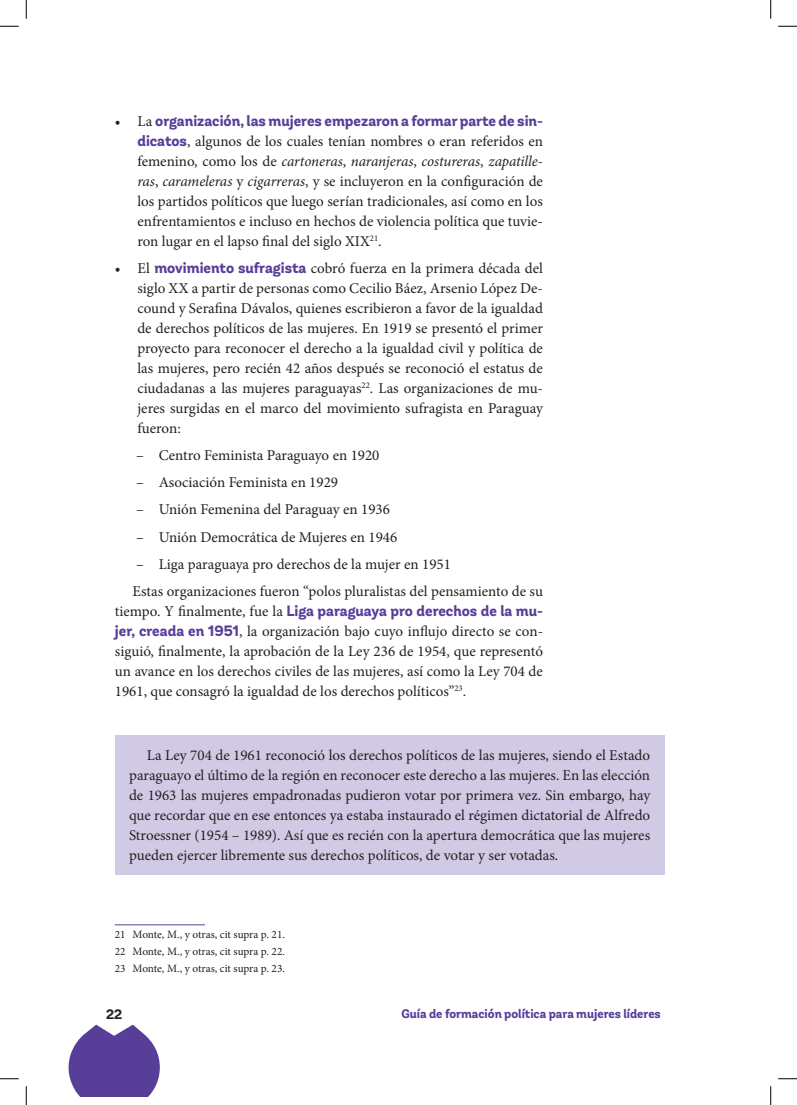
<style>
.page{position:relative;width:797px;height:1105px;background:#fff}
.page>*{position:absolute;margin:0;border:0;box-sizing:border-box;transform-origin:0 0}
.t1{font:15px/20px "Minion Pro";color:#231f20;text-align:justify}
.t2{font:700 15px "Andes Neue";color:#573e99}
.t3{font:700 13.75px "Andes Neue";color:#231f20}
.t4{font:700 12.5px "Andes Neue";color:#573e99}
.t5{font:11.25px/17px "Minion Pro";letter-spacing:-.005em;color:#231f20;text-align:justify}
.s1{font-family:"Minion Pro";font-weight:400;color:#231f20}
.s2{font-family:"Andes Neue";font-weight:700;color:#573e99}
.s3{font-style:italic}
</style>
<div class="page">
<svg style="left:68px;top:1025px;width:92px;height:71px"></svg>
<div style="left:115px;top:735px;width:549px;height:139px;background:#d0cae4"></div>
<hr style="left:115px;top:924px;width:90px;height:1px;background:#573e99">
<svg style="left:0;top:25px;width:19px;height:2px"></svg>
<svg style="left:778px;top:25px;width:19px;height:2px"></svg>
<svg style="left:0;top:1078px;width:19px;height:1px"></svg>
<svg style="left:778px;top:1078px;width:19px;height:1px"></svg>
<svg style="left:25px;top:0;width:2px;height:19px"></svg>
<svg style="left:25px;top:1086px;width:2px;height:19px"></svg>
<svg style="left:770px;top:0;width:1px;height:19px"></svg>
<svg style="left:770px;top:1086px;width:1px;height:19px"></svg>
<p class="t2" style="left:115px;top:111px;width:429px"><span class="s1">• La</span> organización, las mujeres empezaron a formar parte de sin-</p>
<p class="t1" style="left:137px;top:131px;width:407px"><span class="s2">dicatos</span>, algunos de los cuales tenían nombres o eran referidos en femenino, como los de <span class="s3">cartoneras</span>, <span class="s3">naranjeras</span>, <span class="s3">costureras</span>, <span class="s3">zapatille&shy;ras</span>, <span class="s3">carameleras</span> y <span class="s3">cigarreras</span>, y se incluyeron en la configuración de los partidos políticos que luego serían tradicionales, así como en los enfrentamientos e incluso en hechos de violencia política que tuvie&shy;ron lugar en el lapso final del siglo XIX<sup>21</sup>.</p>
<p class="t1" style="left:137px;top:258px;width:407px;text-indent:-22px">• El <span class="s2">movimiento sufragista</span> cobró fuerza en la primera década del siglo XX a partir de personas como Cecilio Báez, Arsenio López De&shy;cound y Serafina Dávalos, quienes escribieron a favor de la igualdad de derechos políticos de las mujeres. En 1919 se presentó el primer proyecto para reconocer el derecho a la igualdad civil y política de las mujeres, pero recién 42 años después se reconoció el estatus de ciudadanas a las mujeres paraguayas<sup>22</sup>. Las organizaciones de mu&shy;jeres surgidas en el marco del movimiento sufragista en Paraguay fueron:</p>
<p class="t1" style="left:136px;top:446px;width:245px">– Centro Feminista Paraguayo en 1920</p>
<p class="t1" style="left:136px;top:473px;width:203px">– Asociación Feminista en 1929</p>
<p class="t1" style="left:136px;top:500px;width:255px">– Unión Femenina del Paraguay en 1936</p>
<p class="t1" style="left:136px;top:527px;width:263px">– Unión Democrática de Mujeres en 1946</p>
<p class="t1" style="left:133px;top:550px;width:412px;line-height:27.1px">– Liga paraguaya pro derechos de la mujer en 1951<br>Estas organizaciones fueron “polos pluralistas del pensamiento de su</p>
<p class="t2" style="left:115px;top:600px;width:429px"><span class="s1">tiempo. Y finalmente, fue la</span> Liga paraguaya pro derechos de la mu-</p>
<p class="t1" style="left:115px;top:621px;width:429px"><span class="s2">jer, creada en 1951</span>, la organización bajo cuyo influjo directo se con&shy;siguió, finalmente, la aprobación de la Ley 236 de 1954, que representó un avance en los derechos civiles de las mujeres, así como la Ley 704 de 1961, que consagró la igualdad de los derechos políticos”<sup>23</sup>.</p>
<p class="t1" style="left:129px;top:745px;width:522px;text-indent:18px">La Ley 704 de 1961 reconoció los derechos políticos de las mujeres, siendo el Estado paraguayo el último de la región en reconocer este derecho a las mujeres. En las elección de 1963 las mujeres empadronadas pudieron votar por primera vez. Sin embargo, hay que recordar que en ese entonces ya estaba instaurado el régimen dictatorial de Alfredo Stroessner (1954 – 1989). Así que es recién con la apertura democrática que las mujeres pueden ejercer libremente sus derechos políticos, de votar y ser votadas.</p>
<p class="t5" style="left:115px;top:926px;width:172px">21 Monte, M., y otras, cit supra p. 21.<br>22 Monte, M., y otras, cit supra p. 22.<br>23 Monte, M., y otras, cit supra p. 23.</p>
<p class="t3" style="left:106px;top:1005px;width:18px">22</p>
<p class="t4" style="left:401px;top:1005px;width:261px">Guía de formación política para mujeres líderes</p>
</div>
